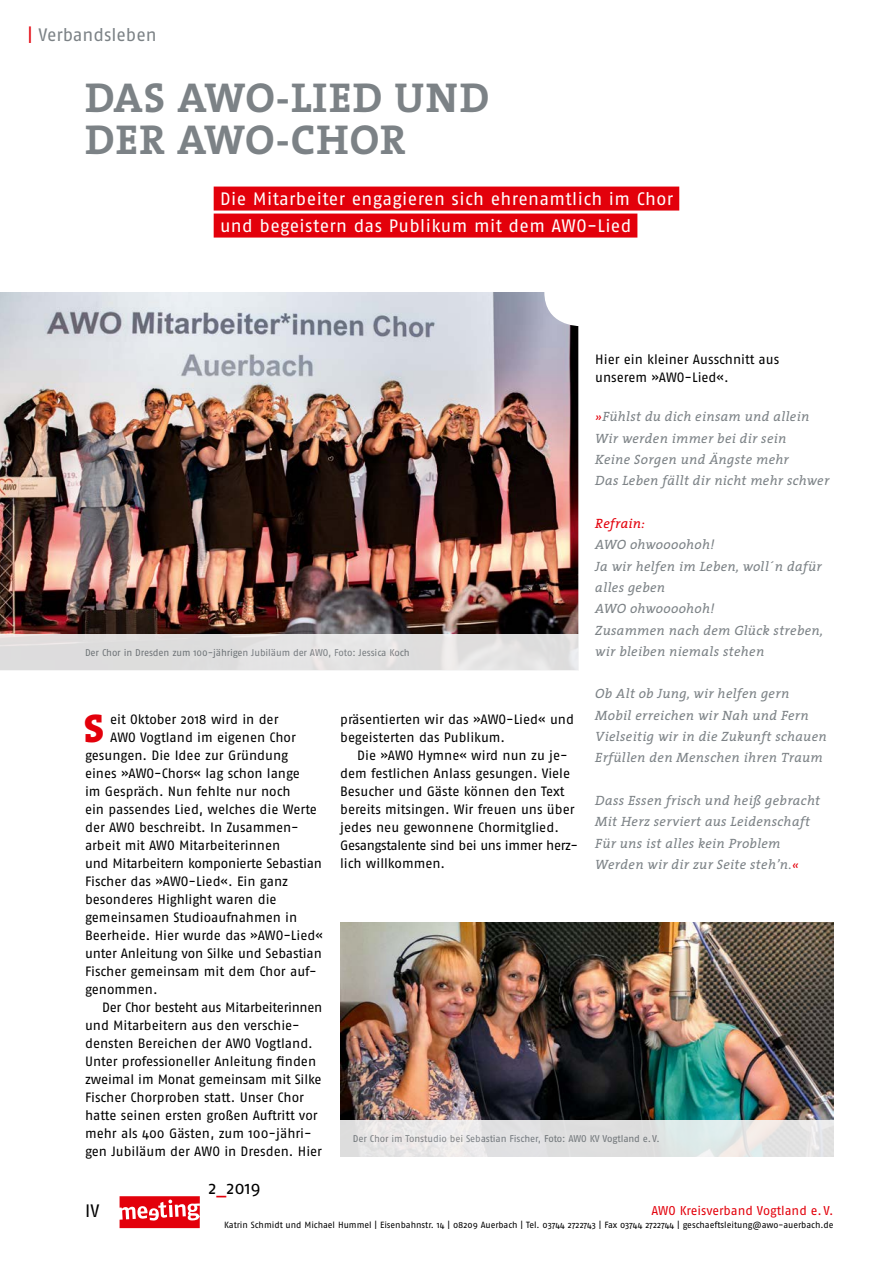
<style>
.page{position:relative;width:893px;height:1263px;background:#fff}
.page>*{position:absolute;margin:0;border:0;box-sizing:border-box;transform-origin:0 0}
.t1{font:700 42px/42px "The Serif";letter-spacing:.025em;color:#7c8286}
.t2{font:800 40.2px "The Serif";color:#e3000b}
.t3{font:18px/27px "Fago No";letter-spacing:.02em;color:#fff}
.t4{font:18px "Fago No";letter-spacing:-.005em;color:#7c8286}
.t5{font:18px "Fago No";color:#000}
.t6{font:13.5px/18px "Fago No";letter-spacing:-.005em;color:#000}
.t7{font:italic 13.5px/21.3px "The Serif";letter-spacing:.025em;color:#7c8286}
.t8{font:13.5px "Fago No";letter-spacing:-.025em;color:#000}
.t9{font:italic 13.5px "The Serif";letter-spacing:.025em;color:#e3000b}
.t10{font:12.75px "Fago No";letter-spacing:-.005em;color:#e3000b}
.t11{font:9.75px "Fago No";letter-spacing:-.01em;color:#7c8286}
.t12{font:9px "Fago No";letter-spacing:-.005em;color:#000}
.s1{color:#e3000b}
</style>
<div class="page">
<svg style="left:120px;top:1196px;width:80px;height:32px"></svg>
<div style="left:214px;top:187px;width:465px;height:24px;background:#e3000b"></div>
<div style="left:214px;top:214px;width:423px;height:24px;background:#e3000b"></div>
<img style="left:0;top:292px;width:578px;height:342px">
<div style="left:0;top:634px;width:578px;height:36px;background:#dfdede"></div>
<img style="left:340px;top:922px;width:493px;height:198px">
<svg style="left:340px;top:1120px;width:493px;height:36px;fill:#e1e3e4"></svg>
<h3 class="t4" style="left:28px;top:25px;width:130px"><span class="s1">|</span> Verbandsleben</h3>
<h1 class="t1" style="left:85px;top:76px;width:406px">DAS AWO-LIED UND<br>DER AWO-CHOR</h1>
<h3 class="t3" style="left:220px;top:185px;width:455px">Die Mitarbeiter engagieren sich ehrenamtlich im Chor und begeistern das Publikum mit dem AWO-Lied</h3>
<p class="t6" style="left:595px;top:350px;width:186px">Hier ein kleiner Ausschnitt aus unserem »AWO-Lied«.</p>
<p class="t7" style="left:595px;top:406px;width:235px"><span class="s1">»</span>Fühlst du dich einsam und allein<br>Wir werden immer bei dir sein<br>Keine Sorgen und Ängste mehr<br>Das Leben fällt dir nicht mehr schwer</p>
<p class="t9" style="left:595px;top:512px;width:51px">Refrain:</p>
<p class="t7" style="left:595px;top:534px;width:229px">AWO ohwoooohoh!<br>Ja wir helfen im Leben, woll´n dafür alles geben<br>AWO ohwoooohoh!<br>Zusammen nach dem Glück streben, wir bleiben niemals stehen</p>
<p class="t7" style="left:595px;top:683px;width:233px">Ob Alt ob Jung, wir helfen gern Mobil erreichen wir Nah und Fern Vielseitig wir in die Zukunft schauen Erfüllen den Menschen ihren Traum</p>
<p class="t7" style="left:595px;top:789px;width:226px">Dass Essen frisch und heiß gebracht Mit Herz serviert aus Leidenschaft Für uns ist alles kein Problem Werden wir dir zur Seite steh’n.<span class="s1">«</span></p>
<p class="t11" style="left:85px;top:647px;width:326px">Der Chor in Dresden zum 100-jährigen Jubiläum der AWO, Foto: Jessica Koch</p>
<p class="t6" style="left:340px;top:710px;width:235px">präsentierten wir das »AWO-Lied« und begeisterten das Publikum.</p>
<p class="t6" style="left:340px;top:746px;width:239px;text-indent:17px">Die »AWO Hymne« wird nun zu je&shy;dem festlichen Anlass gesungen. Viele Besucher und Gäste können den Text bereits mitsingen. Wir freuen uns über jedes neu gewonnene Chormitglied.<br>Gesangstalente sind bei uns immer herz&shy;lich willkommen.</p>
<h2 class="t2" style="left:84px;top:695px;width:22px">S</h2>
<p class="t6" style="left:110px;top:710px;width:170px">eit Oktober 2018 wird in der</p>
<p class="t6" style="left:110px;top:728px;width:187px">AWO Vogtland im eigenen Chor</p>
<p class="t6" style="left:85px;top:746px;width:205px">gesungen. Die Idee zur Gründung</p>
<p class="t6" style="left:85px;top:764px;width:216px">eines »AWO-Chors« lag schon lange</p>
<p class="t6" style="left:85px;top:782px;width:207px">im Gespräch. Nun fehlte nur noch</p>
<p class="t6" style="left:85px;top:800px;width:233px">ein passendes Lied, welches die Werte</p>
<p class="t6" style="left:85px;top:818px;width:213px">der AWO beschreibt. In Zusammen-</p>
<p class="t6" style="left:85px;top:836px;width:197px">arbeit mit AWO Mitarbeiterinnen</p>
<p class="t6" style="left:85px;top:854px;width:239px">und Mitarbeitern komponierte Sebastian</p>
<p class="t6" style="left:85px;top:872px;width:204px">Fischer das »AWO-Lied«. Ein ganz</p>
<p class="t6" style="left:85px;top:890px;width:193px">besonderes Highlight waren die</p>
<p class="t6" style="left:85px;top:908px;width:214px">gemeinsamen Studioaufnahmen in</p>
<p class="t6" style="left:85px;top:926px;width:239px">Beerheide. Hier wurde das »AWO-Lied«</p>
<p class="t6" style="left:85px;top:944px;width:238px">unter Anleitung von Silke und Sebastian</p>
<p class="t6" style="left:85px;top:962px;width:233px">Fischer gemeinsam mit dem Chor auf-</p>
<p class="t6" style="left:85px;top:980px;width:74px">genommen.</p>
<p class="t8" style="left:102px;top:1000px;width:222px">Der Chor besteht aus Mitarbeiterinnen</p>
<p class="t6" style="left:85px;top:1016px;width:216px">und Mitarbeitern aus den verschie-</p>
<p class="t6" style="left:85px;top:1034px;width:229px">densten Bereichen der AWO Vogtland.</p>
<p class="t6" style="left:85px;top:1052px;width:233px">Unter professioneller Anleitung finden</p>
<p class="t6" style="left:85px;top:1070px;width:238px">zweimal im Monat gemeinsam mit Silke</p>
<p class="t6" style="left:85px;top:1088px;width:220px">Fischer Chorproben statt. Unser Chor</p>
<p class="t6" style="left:85px;top:1106px;width:234px">hatte seinen ersten großen Auftritt vor</p>
<p class="t6" style="left:85px;top:1124px;width:228px">mehr als 400 Gästen, zum 100-jähri-</p>
<p class="t6" style="left:85px;top:1142px;width:238px">gen Jubiläum der AWO in Dresden. Hier</p>
<p class="t11" style="left:353px;top:1133px;width:308px">Der Chor im Tonstudio bei Sebastian Fischer, Foto: AWO KV Vogtland e.V.</p>
<h3 class="t5" style="left:85px;top:1200px;width:16px">IV</h3>
<h3 class="t5" style="left:208px;top:1178px;width:54px">2<span class="s1">_</span>2019</h3>
<p class="t10" style="left:651px;top:1203px;width:184px">AWO Kreisverband Vogtland e.V.</p>
<p class="t12" style="left:224px;top:1220px;width:611px">Katrin Schmidt und Michael Hummel | Eisenbahnstr. 14 | 08209 Auerbach | Tel. 03744 2722743 | Fax 03744 2722744 | geschaeftsleitung@awo-auerbach.de</p>
</div>
